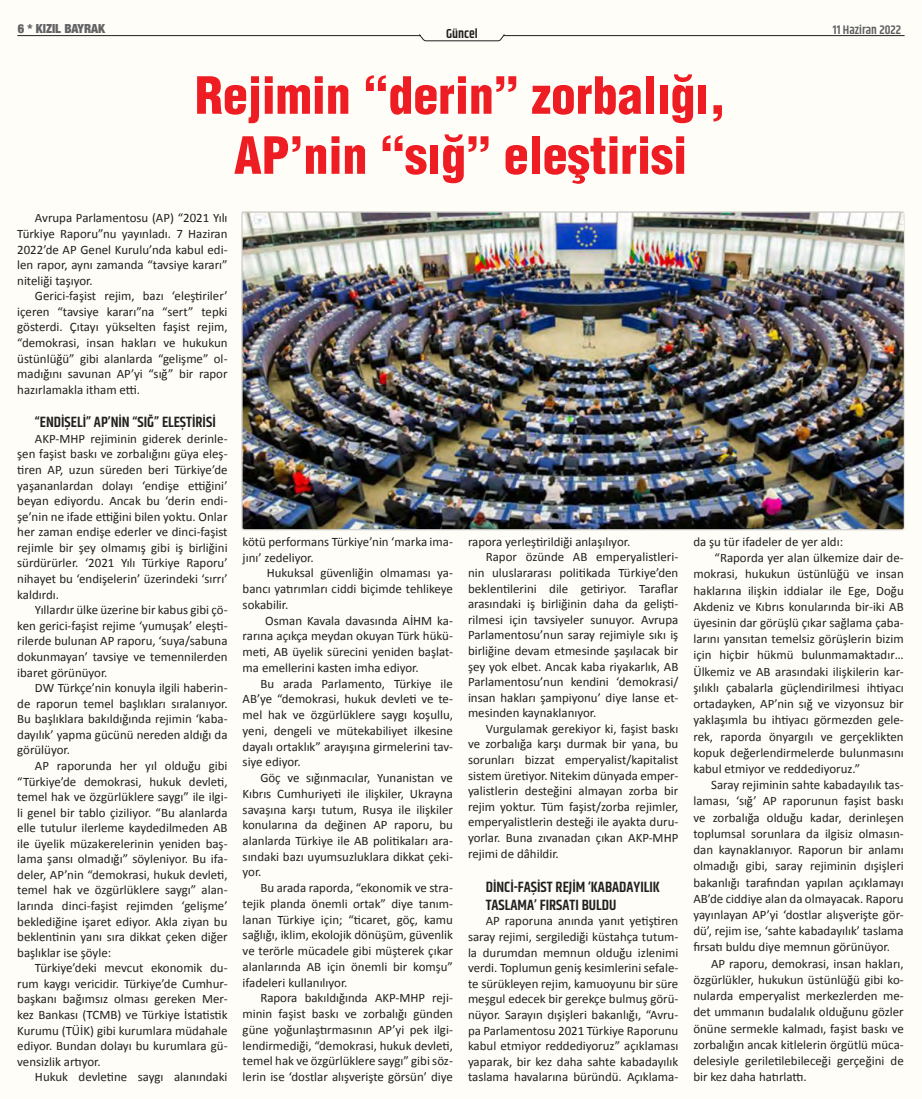
<style>
.page{position:relative;width:922px;height:1099px;background:#fff}
.page>*{position:absolute;margin:0;border:0;box-sizing:border-box;transform-origin:0 0}
.ana_başlık{font:900 condensed 50px "Helvetica";color:#ee1d23}
.ara_başlık{font:600 15px/18.1px "Khand";color:#231f20}
.t1{font:600 13.12px "Khand";color:#231f20}
.t2{font:12.88px/15.6px "Calibri";color:#231f20;text-align:justify}
.t3{font:900 condensed 12.5px "Helvetica Neue";color:#636366}
.t4{font:600 12.5px "Khand";color:#636366}
</style>
<div class="page">
<div style="left:0;top:0;width:921px;height:1098px;background:#fefdf4"></div>
<hr style="left:18px;top:35px;width:402px;height:1px;background:#231f20">
<hr style="left:503px;top:35px;width:400px;height:1px;background:#231f20">
<svg style="left:419px;top:34px;width:85px;height:7px"></svg>
<img style="left:242px;top:213px;width:661px;height:316px">
<p class="t3" style="left:18px;top:18px;width:89px">6 * KIZIL BAYRAK</p>
<p class="t4" style="left:832px;top:22px;width:70px">11 Haziran 2022</p>
<p class="t1" style="left:446px;top:25px;width:33px">Güncel</p>
<p class="ana_başlık" style="left:195px;top:64px;width:532px">Rejimin “derin” zorbalığı,</p>
<p class="ana_başlık" style="left:234px;top:124px;width:454px">AP’nin “sığ” eleştirisi</p>
<p class="t2" style="left:17px;top:210px;width:212px;text-indent:18px">Avrupa Parlamentosu (AP) “2021 Yılı Türkiye Raporu”nu yayınladı. 7 Haziran 2022’de AP Genel Kurulu’nda kabul edi&shy;len rapor, aynı zamanda “tavsiye kararı” niteliği taşıyor.</p>
<p class="t2" style="left:17px;top:287px;width:212px;text-indent:18px">Gerici-faşist rejim, bazı ‘eleştiriler’ içeren “tavsiye kararı”na “sert” tepki gösterdi. Çıtayı yükselten faşist rejim, “demokrasi, insan hakları ve hukukun üstünlüğü” gibi alanlarda “gelişme” ol&shy;madığını savunan AP’yi “sığ” bir rapor hazırlamakla itham etti.</p>
<p class="ara_başlık" style="left:35px;top:414px;width:182px">“ENDIŞELI” AP’NIN “SIĞ” ELEŞTIRISI</p>
<p class="t2" style="left:17px;top:430px;width:212px;text-indent:18px">AKP-MHP rejiminin giderek derinle&shy;şen faşist baskı ve zorbalığını güya eleş&shy;tiren AP, uzun süreden beri Türkiye’de yaşananlardan dolayı ‘endişe ettiğini’ beyan ediyordu. Ancak bu ‘derin endi&shy;şe’nin ne ifade ettiğini bilen yoktu. Onlar her zaman endişe ederler ve dinci-faşist rejimle bir şey olmamış gibi iş birliğini sürdürürler. ‘2021 Yılı Türkiye Raporu’ nihayet bu ‘endişelerin’ üzerindeki ‘sırrı’ kaldırdı.</p>
<p class="t2" style="left:17px;top:601px;width:212px;text-indent:18px">Yıllardır ülke üzerine bir kabus gibi çö&shy;ken gerici-faşist rejime ‘yumuşak’ eleşti&shy;rilerde bulunan AP raporu, ‘suya/sabuna dokunmayan’ tavsiye ve temennilerden ibaret görünüyor.</p>
<p class="t2" style="left:17px;top:679px;width:212px;text-indent:18px">DW Türkçe’nin konuyla ilgili haberin&shy;de raporun temel başlıkları sıralanıyor.<br>Bu başlıklara bakıldığında rejimin ‘kaba&shy;dayılık’ yapma gücünü nereden aldığı da görülüyor.</p>
<p class="t2" style="left:17px;top:757px;width:212px;text-indent:18px">AP raporunda her yıl olduğu gibi “Türkiye’de demokrasi, hukuk devleti, temel hak ve özgürlüklere saygı” ile ilgi&shy;li genel bir tablo çiziliyor. “Bu alanlarda elle tutulur ilerleme kaydedilmeden AB ile üyelik müzakerelerinin yeniden baş&shy;lama şansı olmadığı” söyleniyor. Bu ifa&shy;deler, AP’nin “demokrasi, hukuk devleti, temel hak ve özgürlüklere saygı” alan&shy;larında dinci-faşist rejimden ‘gelişme’ beklediğine işaret ediyor. Akla ziyan bu beklentinin yanı sıra dikkat çeken diğer başlıklar ise şöyle:</p>
<p class="t2" style="left:17px;top:959px;width:212px;text-indent:18px">Türkiye’deki mevcut ekonomik du&shy;rum kaygı vericidir. Türkiye’de Cumhur&shy;başkanı bağımsız olması gereken Mer&shy;kez Bankası (TCMB) ve Türkiye İstatistik Kurumu (TÜİK) gibi kurumlara müdahale ediyor. Bundan dolayı bu kurumlara gü&shy;vensizlik artıyor.</p>
<p class="t2" style="left:35px;top:1068px;width:194px">Hukuk devletine saygı alanındaki</p>
<p class="t2" style="left:242px;top:533px;width:212px">kötü performans Türkiye’nin ‘marka ima&shy;jını’ zedeliyor.</p>
<p class="t2" style="left:242px;top:564px;width:212px;text-indent:24px">Hukuksal güvenliğin olmaması ya&shy;bancı yatırımları ciddi biçimde tehlikeye sokabilir.</p>
<p class="t2" style="left:242px;top:612px;width:212px;text-indent:23px">Osman Kavala davasında AİHM ka&shy;rarına açıkça meydan okuyan Türk hükü&shy;meti, AB üyelik sürecini yeniden başlat&shy;ma emellerini kasten imha ediyor.</p>
<p class="t2" style="left:242px;top:674px;width:212px;text-indent:18px">Bu arada Parlamento, Türkiye ile AB’ye “demokrasi, hukuk devleti ve te&shy;mel hak ve özgürlüklere saygı koşullu, yeni, dengeli ve mütekabiliyet ilkesine dayalı ortaklık” arayışına girmelerini tav&shy;siye ediyor.</p>
<p class="t2" style="left:242px;top:769px;width:212px;text-indent:18px">Göç ve sığınmacılar, Yunanistan ve Kıbrıs Cumhuriyeti ile ilişkiler, Ukrayna savaşına karşı tutum, Rusya ile ilişkiler konularına da değinen AP raporu, bu alanlarda Türkiye ile AB politikaları ara&shy;sındaki bazı uyumsuzluklara dikkat çeki&shy;yor.</p>
<p class="t2" style="left:242px;top:879px;width:212px;text-indent:18px">Bu arada raporda, “ekonomik ve stra&shy;tejik planda önemli ortak” diye tanım&shy;lanan Türkiye için; “ticaret, göç, kamu sağlığı, iklim, ekolojik dönüşüm, güvenlik ve terörle mücadele gibi müşterek çıkar alanlarında AB için önemli bir komşu” ifadeleri kullanılıyor.</p>
<p class="t2" style="left:242px;top:989px;width:212px;text-indent:18px">Rapora bakıldığında AKP-MHP reji&shy;minin faşist baskı ve zorbalığı günden güne yoğunlaştırmasının AP’yi pek ilgi&shy;lendirmediği, “demokrasi, hukuk devleti, temel hak ve özgürlüklere saygı” gibi söz&shy;lerin ise ‘dostlar alışverişte görsün’ diye</p>
<p class="t2" style="left:468px;top:533px;width:164px">rapora yerleştirildiği anlaşılıyor.</p>
<p class="t2" style="left:468px;top:548px;width:212px;text-indent:18px">Rapor özünde AB emperyalistleri&shy;nin uluslararası politikada Türkiye’den beklentilerini dile getiriyor. Taraflar arasındaki iş birliğinin daha da gelişti&shy;rilmesi için tavsiyeler sunuyor. Avrupa Parlamentosu’nun saray rejimiyle sıkı iş birliğine devam etmesinde şaşılacak bir şey yok elbet. Ancak kaba riyakarlık, AB Parlamentosu’nun kendini ‘demokrasi/ insan hakları şampiyonu’ diye lanse et&shy;mesinden kaynaklanıyor.</p>
<p class="t2" style="left:468px;top:720px;width:212px;text-indent:18px">Vurgulamak gerekiyor ki, faşist baskı ve zorbalığa karşı durmak bir yana, bu sorunları bizzat emperyalist/kapitalist sistem üretiyor. Nitekim dünyada emper&shy;yalistlerin desteğini almayan zorba bir rejim yoktur. Tüm faşist/zorba rejimler, emperyalistlerin desteği ile ayakta duru&shy;yorlar. Buna zıvanadan çıkan AKP-MHP rejimi de dâhildir.</p>
<p class="ara_başlık" style="left:485px;top:878px;width:176px">DINCI-FAŞIST REJIM ‘KABADAYILIK<br>TASLAMA’ FIRSATI BULDU</p>
<p class="t2" style="left:468px;top:912px;width:212px;text-indent:18px">AP raporuna anında yanıt yetiştiren saray rejimi, sergilediği küstahça tutum&shy;la durumdan memnun olduğu izlenimi verdi. Toplumun geniş kesimlerini sefale&shy;te sürükleyen rejim, kamuoyunu bir süre meşgul edecek bir gerekçe bulmuş görü&shy;nüyor. Sarayın dışişleri bakanlığı, “Avru&shy;pa Parlamentosu 2021 Türkiye Raporunu kabul etmiyor reddediyoruz” açıklaması yaparak, bir kez daha sahte kabadayılık taslama havalarına büründü. Açıklama-</p>
<p class="t2" style="left:693px;top:533px;width:151px">da şu tür ifadeler de yer aldı:</p>
<p class="t2" style="left:693px;top:549px;width:212px;line-height:16.2px;text-indent:21px">“Raporda yer alan ülkemize dair de&shy;mokrasi, hukukun üstünlüğü ve insan haklarına ilişkin iddialar ile Ege, Doğu Akdeniz ve Kıbrıs konularında bir-iki AB üyesinin dar görüşlü çıkar sağlama çaba&shy;larını yansıtan temelsiz görüşlerin bizim için hiçbir hükmü bulunmamaktadır… Ülkemiz ve AB arasındaki ilişkilerin kar&shy;şılıklı çabalarla güçlendirilmesi ihtiyacı ortadayken, AP’nin sığ ve vizyonsuz bir yaklaşımla bu ihtiyacı görmezden gele&shy;rek, raporda önyargılı ve gerçeklikten kopuk değerlendirmelerde bulunmasını kabul etmiyor ve reddediyoruz.”</p>
<p class="t2" style="left:693px;top:776px;width:212px;line-height:16.2px;text-indent:18px">Saray rejiminin sahte kabadayılık tas&shy;laması, ‘sığ’ AP raporunun faşist baskı ve zorbalığa olduğu kadar, derinleşen toplumsal sorunlara da ilgisiz olmasın&shy;dan kaynaklanıyor. Raporun bir anlamı olmadığı gibi, saray rejiminin dışişleri bakanlığı tarafından yapılan açıklamayı AB’de ciddiye alan da olmayacak. Raporu yayınlayan AP’yi ‘dostlar alışverişte gör&shy;dü’, rejim ise, ‘sahte kabadayılık’ taslama fırsatı buldu diye memnun görünüyor.</p>
<p class="t2" style="left:693px;top:954px;width:212px;line-height:16.2px;text-indent:18px">AP raporu, demokrasi, insan hakları, özgürlükler, hukukun üstünlüğü gibi ko&shy;nularda emperyalist merkezlerden me&shy;det ummanın budalalık olduğunu gözler önüne sermekle kalmadı, faşist baskı ve zorbalığın ancak kitlelerin örgütlü müca&shy;delesiyle geriletilebileceği gerçeğini de bir kez daha hatırlattı.</p>
</div>
